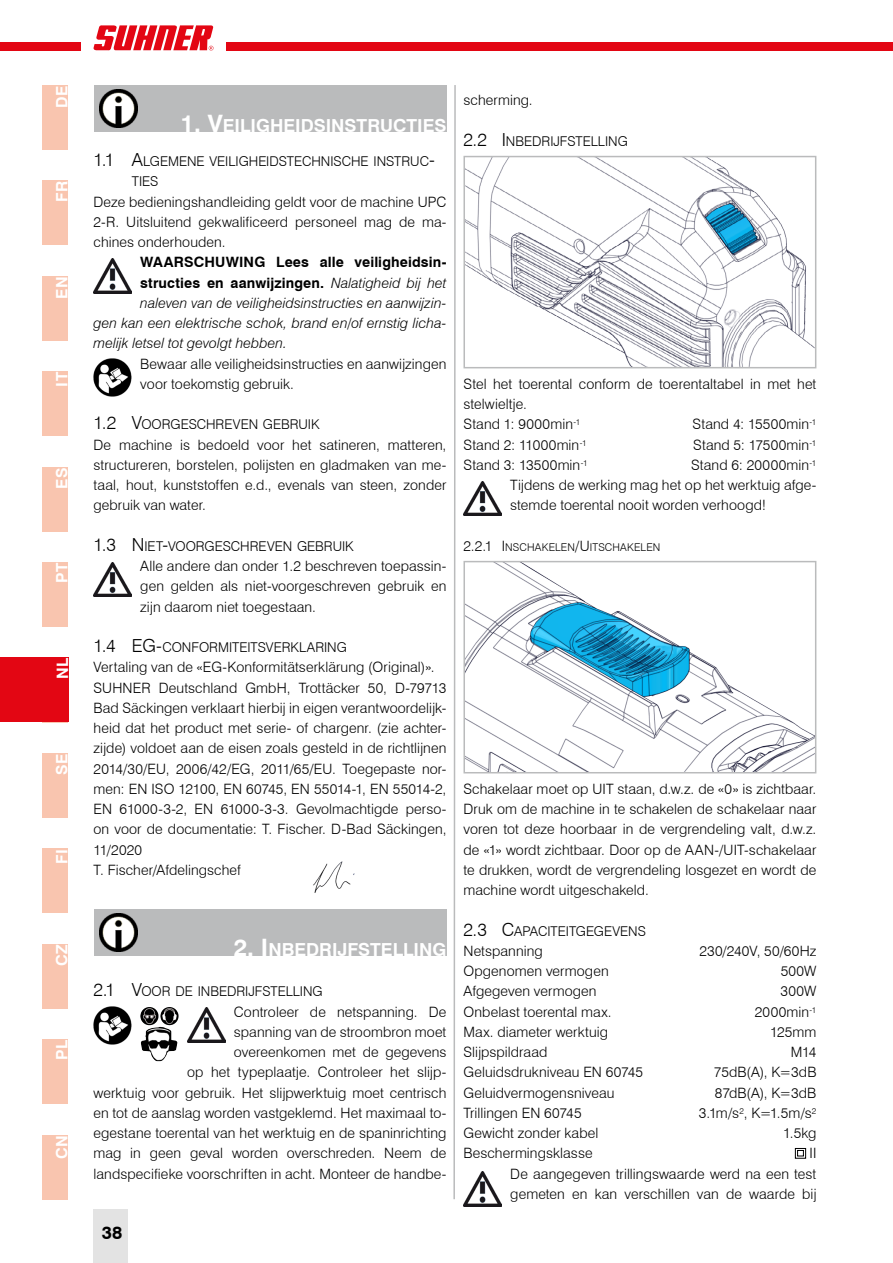
<style>
.page{position:relative;width:893px;height:1263px;background:#fff}
.page>*{position:absolute;margin:0;border:0;box-sizing:border-box;transform-origin:0 0}
.t1{font:700 18px "Swiss 721 BT";color:#fff}
.t2{font:300 18px "Swiss 721 BT";color:#000}
.t3{font:700 18px "Swiss 721 BT";color:#000}
.t4{font:700 15.75px "Swiss 721 BT";letter-spacing:.05em;color:#fff}
.t5{font:300 14.25px/20.2px "Swiss 721 BT";letter-spacing:.005em;color:#000;text-align:justify}
.t6{font:italic 300 14.25px "Swiss 721 BT";letter-spacing:.005em;color:#000}
.t7{font:700 14.25px "Swiss 721 BT";letter-spacing:.01em;color:#000}
.t8{font:300 13.5px/20.2px "Swiss 721 BT";color:#000}
.t9{font:300 10.65px "Swiss 721 BT";letter-spacing:.01em;color:#000}
.s1{font-size:24px}
.s2{font-size:18px}
.s3{font-weight:300;font-style:italic}
.s4{font-size:14.25px}
</style>
<div class="page">
<div style="left:43px;top:1135px;width:25px;height:64px;background:#f9c5af"></div>
<div style="left:43px;top:1039px;width:25px;height:65px;background:#f9c5af"></div>
<div style="left:43px;top:944px;width:25px;height:64px;background:#f9c5af"></div>
<div style="left:43px;top:849px;width:25px;height:64px;background:#f9c5af"></div>
<div style="left:43px;top:753px;width:25px;height:64px;background:#f9c5af"></div>
<img style="left:94px;top:258px;width:38px;height:35px">
<img style="left:94px;top:358px;width:38px;height:38px">
<img style="left:94px;top:562px;width:38px;height:35px">
<div style="left:94px;top:909px;width:352px;height:47px;background:#babbbc"></div>
<img style="left:100px;top:913px;width:38px;height:39px">
<img style="left:94px;top:1006px;width:38px;height:38px">
<img style="left:141px;top:1027px;width:36px;height:34px">
<svg style="left:156px;top:1010px;width:3px;height:13px"></svg>
<img style="left:140px;top:1007px;width:16px;height:18px">
<svg style="left:174px;top:1008px;width:5px;height:16px"></svg>
<img style="left:160px;top:1007px;width:14px;height:18px">
<img style="left:187px;top:1008px;width:38px;height:34px">
<div style="left:94px;top:85px;width:352px;height:47px;background:#babbbc"></div>
<img style="left:100px;top:89px;width:38px;height:39px">
<img style="left:313px;top:861px;width:42px;height:32px">
<img style="left:463px;top:481px;width:39px;height:35px">
<div style="left:795px;top:1148px;width:11px;height:10px;border:1px solid #000"></div>
<div style="left:797px;top:1150px;width:7px;height:6px;border:1px solid #000"></div>
<img style="left:463px;top:1172px;width:39px;height:35px">
<img style="left:466px;top:159px;width:347px;height:206px">
<div style="left:463px;top:156px;width:353px;height:212px;border:2px solid #babbbc"></div>
<img style="left:466px;top:564px;width:347px;height:206px">
<div style="left:463px;top:561px;width:353px;height:212px;border:2px solid #babbbc"></div>
<div style="left:43px;top:562px;width:25px;height:65px;background:#f9c5af"></div>
<div style="left:43px;top:467px;width:25px;height:64px;background:#f9c5af"></div>
<div style="left:43px;top:372px;width:25px;height:64px;background:#f9c5af"></div>
<div style="left:43px;top:276px;width:25px;height:65px;background:#f9c5af"></div>
<div style="left:43px;top:181px;width:25px;height:64px;background:#f9c5af"></div>
<div style="left:43px;top:85px;width:25px;height:65px;background:#f9c5af"></div>
<div style="left:0;top:43px;width:893px;height:8px;background:#e30613"></div>
<div style="left:81px;top:17px;width:144px;height:42px;background:#fff"></div>
<svg style="left:93px;top:25px;width:120px;height:26px"></svg>
<svg style="left:453px;top:85px;width:3px;height:1115px"></svg>
<div style="left:93px;top:1209px;width:34px;height:54px;background:#e3e3e3"></div>
<div style="left:0;top:657px;width:68px;height:65px;background:#e30613"></div>
<p class="t4" style="left:52px;top:108px;width:24px;rotate:-90deg">DE</p>
<p class="t4" style="left:52px;top:202px;width:23px;rotate:-90deg">FR</p>
<p class="t4" style="left:52px;top:299px;width:24px;rotate:-90deg">EN</p>
<p class="t4" style="left:52px;top:387px;width:16px;rotate:-90deg">IT</p>
<p class="t4" style="left:52px;top:489px;width:23px;rotate:-90deg">ES</p>
<p class="t4" style="left:52px;top:583px;width:22px;rotate:-90deg">PT</p>
<p class="t4" style="left:53px;top:679px;width:23px;rotate:-90deg">NL</p>
<p class="t4" style="left:52px;top:775px;width:23px;rotate:-90deg">SE</p>
<p class="t4" style="left:52px;top:864px;width:17px;rotate:-90deg">FI</p>
<p class="t4" style="left:52px;top:966px;width:23px;rotate:-90deg">CZ</p>
<p class="t4" style="left:52px;top:1060px;width:22px;rotate:-90deg">PL</p>
<p class="t4" style="left:52px;top:1159px;width:26px;rotate:-90deg">CN</p>
<p class="t1" style="left:181px;top:114px;width:51px"><span class="s1">1. V</span>EILI</p>
<p class="t1" style="left:256px;top:114px;width:39px">GHEIDSINSTR</p>
<p class="t1" style="left:380px;top:114px;width:25px">UCTIES</p>
<p class="t8" style="left:132px;top:151px;width:305px;text-indent:-38px"><span class="s2">1.1 A</span>LGEMENE VEILIGHEIDSTECHNISCHE INSTRUC<span class="s2">-<br></span>TIES</p>
<p class="t5" style="left:94px;top:191px;width:354px">Deze bedieningshandleiding geldt voor de machine UPC 2-R. Uitsluitend gekwalificeerd personeel mag de ma&shy;chines onderhouden.</p>
<p class="t7" style="left:140px;top:254px;width:308px">WAARSCHUWING Lees alle veiligheidsin-</p>
<p class="t7" style="left:140px;top:274px;width:308px">structies en aanwijzingen. <span class="s3">Nalatigheid bij het</span></p>
<p class="t6" style="left:140px;top:294px;width:308px">naleven van de veiligheidsinstructies en aanwijzin-</p>
<p class="t6" style="left:94px;top:314px;width:354px">gen kan een elektrische schok, brand en/of ernstig licha-</p>
<p class="t6" style="left:94px;top:335px;width:195px">melijk letsel tot gevolgt hebben.</p>
<p class="t5" style="left:140px;top:353px;width:308px">Bewaar alle veiligheidsinstructies en aanwijzingen voor toekomstig gebruik.</p>
<p class="t8" style="left:94px;top:414px;width:227px"><span class="s2">1.2 V</span>OORGESCHREVEN GEBRUIK</p>
<p class="t5" style="left:94px;top:434px;width:354px">De machine is bedoeld voor het satineren, matteren, structureren, borstelen, polijsten en gladmaken van me&shy;taal, hout, kunststoffen e.d., evenals van steen, zonder gebruik van water.</p>
<p class="t8" style="left:94px;top:536px;width:261px"><span class="s2">1.3 N</span> IET<span class="s2">-</span>VOORGESCHREVEN GEBRUIK</p>
<p class="t5" style="left:140px;top:556px;width:308px">Alle andere dan onder 1.2 beschreven toepassin&shy;gen gelden als niet-voorgeschreven gebruik en zijn daarom niet toegestaan.</p>
<p class="t2" style="left:94px;top:635px;width:37px">1.4 EG</p>
<p class="t8" style="left:156px;top:637px;width:192px"><span class="s2">-</span>CONFORMITEITSVERKLARING</p>
<p class="t5" style="left:94px;top:657px;width:354px;text-align:left">Vertaling van de «EG-Konformitätserklärung (Original)».<br>SUHNER Deutschland GmbH, Trottäcker 50, D-79713<br>Bad Säckingen verklaart hierbij in eigen verantwoordelijk&shy;heid dat het product met serie- of chargenr. (zie achter&shy;zijde) voldoet aan de eisen zoals gesteld in de richtlijnen 2014/30/EU, 2006/42/EG, 2011/65/EU. Toegepaste nor&shy;men: EN ISO 12100, EN 60745, EN 55014-1, EN 55014-2, EN 61000-3-2, EN 61000-3-3. Gevolmachtigde perso&shy;on voor de documentatie: T. Fischer. D-Bad Säckingen, 11/2020<br>T. Fischer/Afdelingschef</p>
<p class="t1" style="left:234px;top:938px;width:72px"><span class="s1">2. I</span>NBEDRI</p>
<p class="t1" style="left:338px;top:938px;width:22px">JFSTELLIN</p>
<p class="t1" style="left:432px;top:938px;width:15px">G</p>
<p class="t8" style="left:94px;top:981px;width:231px"><span class="s2">2.1 V</span>OOR DE INBEDRIJFSTELLING</p>
<p class="t5" style="left:94px;top:1001px;width:354px;text-align:right">Controleer de netspanning. De<br>spanning van de stroombron moet<br>overeenkomen met de gegevens<br>op het typeplaatje. Controleer het slijp-<br>werktuig voor gebruik. Het slijpwerktuig moet centrisch en tot de aanslag worden vastgeklemd. Het maximaal to&shy;egestane toerental van het werktuig en de spaninrichting mag in geen geval worden overschreden. Neem de landspecifieke voorschriften in acht. Monteer de handbe-</p>
<p class="t3" style="left:102px;top:1222px;width:22px">38</p>
<p class="t5" style="left:463px;top:90px;width:71px">scherming.</p>
<p class="t8" style="left:463px;top:131px;width:166px"><span class="s2">2.2 I</span> NBEDRIJFSTELLING</p>
<p class="t5" style="left:463px;top:373px;width:354px;text-align:left">Stel het toerental conform de toerentaltabel in met het stelwieltje.<br>Stand 1: 9000min<sup>-1</sup></p>
<p class="t5" style="left:693px;top:414px;width:125px">Stand 4: 15500min<sup>-1</sup></p>
<p class="t5" style="left:463px;top:434px;width:125px">Stand 2: 11000min<sup>-1</sup></p>
<p class="t5" style="left:693px;top:434px;width:125px">Stand 5: 17500min<sup>-1</sup></p>
<p class="t5" style="left:463px;top:454px;width:126px">Stand 3: 13500min<sup>-1</sup></p>
<p class="t5" style="left:510px;top:454px;width:308px;text-indent:181px">Stand 6: 20000min<sup>-1<br></sup>Tijdens de werking mag het op het werktuig afge&shy;stemde toerental nooit worden verhoogd!</p>
<p class="t9" style="left:463px;top:541px;width:198px"><span class="s4">2.2.1 I</span> NSCHAKELEN<span class="s4">/U</span> ITSCHAKELEN</p>
<p class="t5" style="left:463px;top:778px;width:354px">Schakelaar moet op UIT staan, d.w.z. de «0» is zichtbaar.<br>Druk om de machine in te schakelen de schakelaar naar voren tot deze hoorbaar in de vergrendeling valt, d.w.z. de «1» wordt zichtbaar. Door op de AAN-/UIT-schakelaar te drukken, wordt de vergrendeling losgezet en wordt de machine wordt uitgeschakeld.</p>
<p class="t8" style="left:463px;top:921px;width:184px"><span class="s2">2.3 C</span>APACITEITGEGEVENS</p>
<p class="t5" style="left:463px;top:940px;width:81px">Netspanning</p>
<p class="t5" style="left:699px;top:940px;width:119px">230/240V, 50/60Hz</p>
<p class="t5" style="left:463px;top:961px;width:147px">Opgenomen vermogen</p>
<p class="t5" style="left:781px;top:961px;width:37px">500W</p>
<p class="t5" style="left:463px;top:981px;width:135px">Afgegeven vermogen</p>
<p class="t5" style="left:781px;top:981px;width:37px">300W</p>
<p class="t5" style="left:463px;top:1001px;width:150px">Onbelast toerental max.</p>
<p class="t5" style="left:755px;top:1001px;width:63px">2000min<sup>-1</sup></p>
<p class="t5" style="left:463px;top:1021px;width:146px">Max. diameter werktuig</p>
<p class="t5" style="left:770px;top:1021px;width:48px">125mm</p>
<p class="t5" style="left:463px;top:1042px;width:85px">Slijpspildraad</p>
<p class="t5" style="left:791px;top:1042px;width:27px">M14</p>
<p class="t5" style="left:463px;top:1062px;width:181px">Geluidsdrukniveau EN 60745</p>
<p class="t5" style="left:714px;top:1062px;width:104px">75dB(A), K=3dB</p>
<p class="t5" style="left:463px;top:1082px;width:153px">Geluidvermogensniveau</p>
<p class="t5" style="left:715px;top:1082px;width:103px">87dB(A), K=3dB</p>
<p class="t5" style="left:463px;top:1102px;width:120px">Trillingen EN 60745</p>
<p class="t5" style="left:699px;top:1102px;width:119px">3.1m/s<sup>2</sup>, K=1.5m/s<sup>2</sup></p>
<p class="t5" style="left:463px;top:1123px;width:136px">Gewicht zonder kabel</p>
<p class="t5" style="left:783px;top:1123px;width:35px">1.5kg</p>
<p class="t5" style="left:463px;top:1143px;width:131px">Beschermingsklasse</p>
<p class="t5" style="left:510px;top:1143px;width:308px;text-indent:299px">II De aangegeven trillingswaarde werd na een test gemeten en kan verschillen van de waarde bij</p>
</div>
